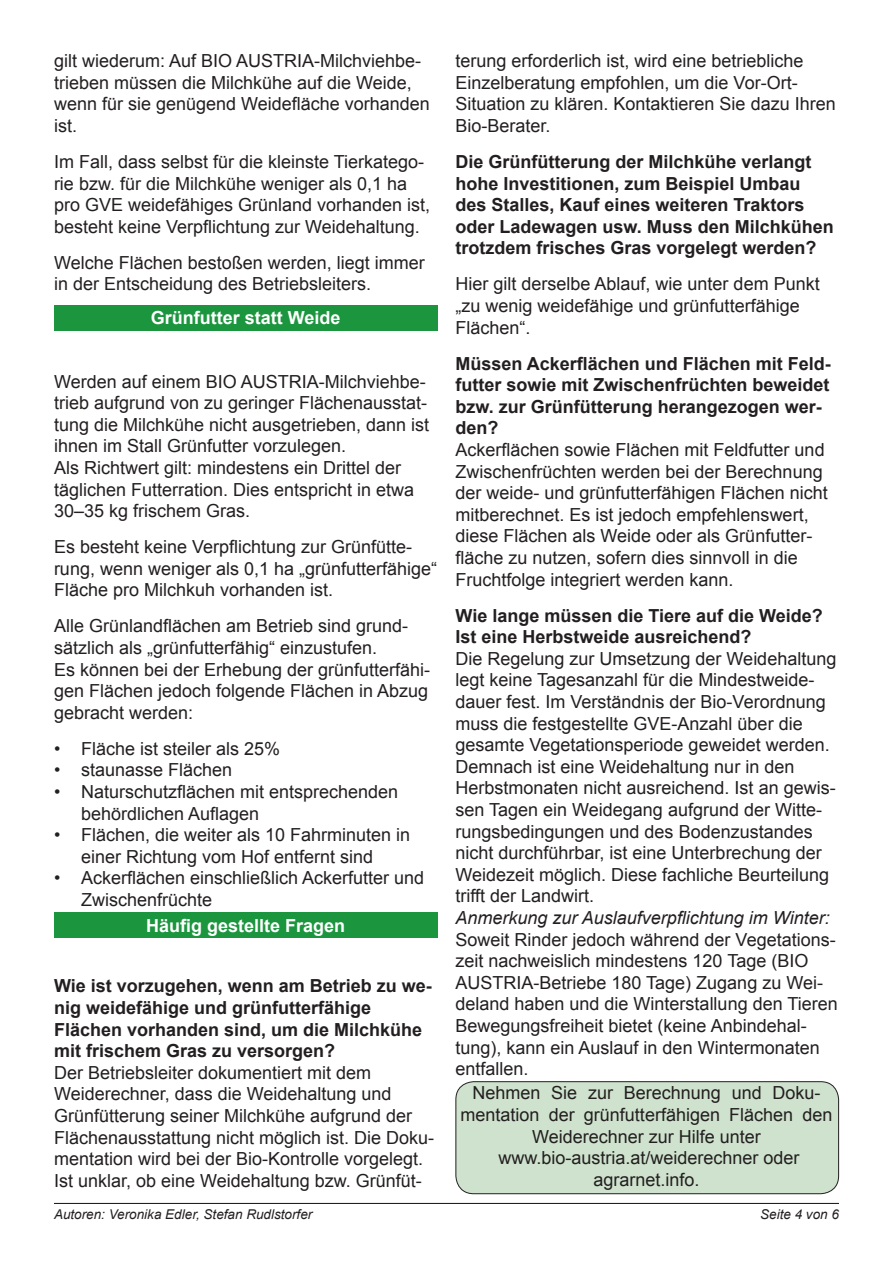
<style>
.page{position:relative;width:893px;height:1263px;background:#fff}
.page>*{position:absolute;margin:0;border:0;box-sizing:border-box;transform-origin:0 0}
.t1{font:18px/21.6px "Arial";color:#231f20}
.t2{font:700 18px/21.6px "Arial";color:#231f20}
.t3{font:700 18px "Arial";color:#fff}
.t4{font:italic 13.5px "Arial";color:#231f20}
.s1{font-style:italic}
</style>
<div class="page">
<hr style="left:54px;top:1203px;width:785px;height:1px;background:#231f20">
<div style="left:54px;top:912px;width:383px;height:26px;background:#1b953e"></div>
<div style="left:54px;top:305px;width:383px;height:25px;background:#1b953e"></div>
<div style="left:456px;top:1082px;width:383px;height:112px;background:#cee2cd;border-radius:18px"></div>
<div style="left:455px;top:1081px;width:384px;height:113px;border:1px solid #231f20;border-radius:18px"></div>
<p class="t1" style="left:54px;top:50px;width:377px">gilt wiederum: Auf BIO AUSTRIA-Milchviehbe&shy;trieben müssen die Milchkühe auf die Weide, wenn für sie genügend Weidefläche vorhanden ist.</p>
<p class="t1" style="left:54px;top:151px;width:378px">Im Fall, dass selbst für die kleinste Tierkatego&shy;rie bzw. für die Milchkühe weniger als 0,1 ha pro GVE weidefähiges Grünland vorhanden ist, besteht keine Verpflichtung zur Weidehaltung.</p>
<p class="t1" style="left:54px;top:252px;width:372px">Welche Flächen bestoßen werden, liegt immer in der Entscheidung des Betriebsleiters.</p>
<p class="t3" style="left:151px;top:306px;width:191px">Grünfutter statt Weide</p>
<p class="t1" style="left:54px;top:371px;width:377px">Werden auf einem BIO AUSTRIA-Milchviehbe&shy;trieb aufgrund von zu geringer Flächenausstat&shy;tung die Milchkühe nicht ausgetrieben, dann ist ihnen im Stall Grünfutter vorzulegen.</p>
<p class="t1" style="left:54px;top:457px;width:362px">Als Richtwert gilt: mindestens ein Drittel der täglichen Futterration. Dies entspricht in etwa<br>30–35 kg frischem Gras.</p>
<p class="t1" style="left:54px;top:536px;width:385px">Es besteht keine Verpflichtung zur Grünfütte&shy;rung, wenn weniger als 0,1 ha „grünfutterfähige“<br>Fläche pro Milchkuh vorhanden ist.</p>
<p class="t1" style="left:54px;top:615px;width:356px">Alle Grünlandflächen am Betrieb sind grund&shy;sätzlich als „grünfutterfähig“ einzustufen.</p>
<p class="t1" style="left:54px;top:659px;width:378px;text-align:justify">Es können bei der Erhebung der grünfutterfähi&shy;gen Flächen jedoch folgende Flächen in Abzug gebracht werden:</p>
<p class="t1" style="left:54px;top:738px;width:228px">• Fläche ist steiler als 25%</p>
<p class="t1" style="left:54px;top:759px;width:180px">• staunasse Flächen</p>
<p class="t1" style="left:81px;top:781px;width:319px;text-indent:-27px">• Naturschutzflächen mit entsprechenden behördlichen Auflagen</p>
<p class="t1" style="left:54px;top:824px;width:358px;text-align:center">• Flächen, die weiter als 10 Fahrminuten in einer Richtung vom Hof entfernt sind</p>
<p class="t1" style="left:81px;top:867px;width:345px;text-indent:-27px">• Ackerflächen einschließlich Ackerfutter und<br>Zwischenfrüchte</p>
<p class="t3" style="left:146px;top:913px;width:201px">Häufig gestellte Fragen</p>
<p class="t2" style="left:54px;top:976px;width:379px">Wie ist vorzugehen, wenn am Betrieb zu we&shy;nig weidefähige und grünfutterfähige</p>
<p class="t2" style="left:54px;top:1019px;width:370px">Flächen vorhanden sind, um die Milchkühe mit frischem Gras zu versorgen?</p>
<p class="t1" style="left:54px;top:1062px;width:382px">Der Betriebsleiter dokumentiert mit dem Weiderechner, dass die Weidehaltung und Grünfütterung seiner Milchkühe aufgrund der Flächenausstattung nicht möglich ist. Die Doku&shy;mentation wird bei der Bio-Kontrolle vorgelegt.<br>Ist unklar, ob eine Weidehaltung bzw. Grünfüt-</p>
<p class="t1" style="left:455px;top:50px;width:382px">terung erforderlich ist, wird eine betriebliche Einzelberatung empfohlen, um die Vor-Ort-Situation zu klären. Kontaktieren Sie dazu Ihren Bio-Berater.</p>
<p class="t2" style="left:455px;top:151px;width:380px">Die Grünfütterung der Milchkühe verlangt hohe Investitionen, zum Beispiel Umbau des Stalles, Kauf eines weiteren Traktors oder Ladewagen usw. Muss den Milchkühen trotzdem frisches Gras vorgelegt werden?</p>
<p class="t1" style="left:455px;top:273px;width:366px">Hier gilt derselbe Ablauf, wie unter dem Punkt „zu wenig weidefähige und grünfutterfähige<br>Flächen“.</p>
<p class="t2" style="left:455px;top:353px;width:377px">Müssen Ackerflächen und Flächen mit Feld&shy;futter sowie mit Zwischenfrüchten beweidet bzw. zur Grünfütterung herangezogen wer&shy;den?</p>
<p class="t1" style="left:455px;top:439px;width:374px">Ackerflächen sowie Flächen mit Feldfutter und Zwischenfrüchten werden bei der Berechnung der weide- und grünfutterfähigen Flächen nicht mitberechnet. Es ist jedoch empfehlenswert, diese Flächen als Weide oder als Grünfutter&shy;fläche zu nutzen, sofern dies sinnvoll in die Fruchtfolge integriert werden kann.</p>
<p class="t2" style="left:455px;top:605px;width:369px">Wie lange müssen die Tiere auf die Weide?</p>
<p class="t2" style="left:455px;top:627px;width:298px">Ist eine Herbstweide ausreichend?</p>
<p class="t1" style="left:455px;top:648px;width:382px">Die Regelung zur Umsetzung der Weidehaltung legt keine Tagesanzahl für die Mindestweide&shy;dauer fest. Im Verständnis der Bio-Verordnung muss die festgestellte GVE-Anzahl über die gesamte Vegetationsperiode geweidet werden.</p>
<p class="t1" style="left:455px;top:756px;width:382px">Demnach ist eine Weidehaltung nur in den Herbstmonaten nicht ausreichend. Ist an gewis&shy;sen Tagen ein Weidegang aufgrund der Witte&shy;rungsbedingungen und des Bodenzustandes nicht durchführbar, ist eine Unterbrechung der</p>
<p class="t1" style="left:455px;top:864px;width:375px">Weidezeit möglich. Diese fachliche Beurteilung trifft der Landwirt.</p>
<p class="t1" style="left:455px;top:907px;width:384px"><span class="s1">Anmerkung zur Auslaufverpflichtung im Winter:<br></span>Soweit Rinder jedoch während der Vegetations&shy;zeit nachweislich mindestens 120 Tage (BIO AUSTRIA-Betriebe 180 Tage) Zugang zu Wei&shy;deland haben und die Winterstallung den Tieren Bewegungsfreiheit bietet (keine Anbindehal&shy;tung), kann ein Auslauf in den Wintermonaten entfallen.</p>
<p class="t1" style="left:460px;top:1082px;width:373px;text-align:center">Nehmen Sie zur Berechnung und Doku&shy;mentation der grünfutterfähigen Flächen den<br>Weiderechner zur Hilfe unter</p>
<p class="t1" style="left:498px;top:1147px;width:303px">www.bio-austria.at/weiderechner oder</p>
<p class="t1" style="left:593px;top:1169px;width:108px">agrarnet.info.</p>
<p class="t4" style="left:54px;top:1205px;width:260px">Autoren: Veronika Edler, Stefan Rudlstorfer</p>
<p class="t4" style="left:760px;top:1205px;width:80px">Seite 4 von 6</p>
</div>
